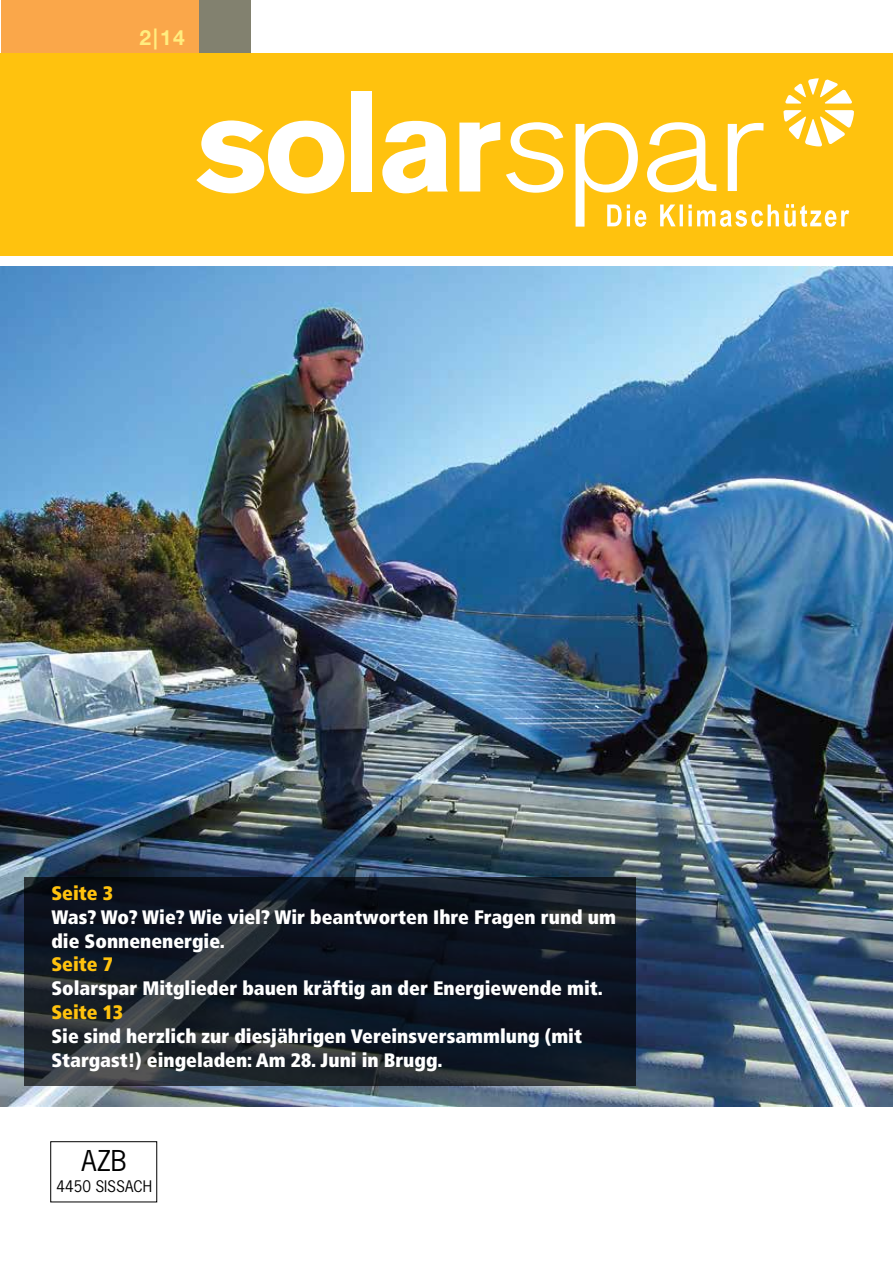
<style>
.page{position:relative;width:893px;height:1263px;background:#fff}
.page>*{position:absolute;margin:0;border:0;box-sizing:border-box;transform-origin:0 0}
.t1{font:27px "News Gothic Std";color:#000}
.t2{font:700 21px "Helvetica Neue CE";color:#ffed7f}
.t3{font:900 condensed 19.5px/24px "Frutiger";color:#fff}
.t4{font:900 condensed 19.5px "Frutiger";color:#ffc20e}
.t5{font:15px "News Gothic Std";color:#000}
</style>
<div class="page">
<img style="left:1px;top:267px;width:892px;height:839px">
<svg style="left:24px;top:877px;width:612px;height:209px;background:#151c27"></svg>
<div style="left:1px;top:0;width:198px;height:54px;background:#faa74a"></div>
<div style="left:200px;top:0;width:51px;height:54px;background:#82816f"></div>
<div style="left:1px;top:54px;width:892px;height:202px;background:#ffc20e"></div>
<svg style="left:196px;top:120px;width:148px;height:74px"></svg>
<div style="left:351px;top:91px;width:21px;height:101px;background:#fff"></div>
<svg style="left:382px;top:121px;width:66px;height:72px"></svg>
<svg style="left:459px;top:122px;width:41px;height:70px"></svg>
<svg style="left:506px;top:122px;width:57px;height:71px"></svg>
<svg style="left:576px;top:78px;width:278px;height:149px"></svg>
<div style="left:50px;top:1141px;width:107px;height:61px;border:1px solid #000"></div>
<p class="t2" style="left:140px;top:25px;width:47px">2|14</p>
<p class="t4" style="left:51px;top:881px;width:63px">Seite 3</p>
<p class="t3" style="left:51px;top:905px;width:566px">Was? Wo? Wie? Wie viel? Wir beantworten Ihre Fragen rund um die Sonnenenergie.</p>
<p class="t4" style="left:51px;top:953px;width:63px">Seite 7</p>
<p class="t3" style="left:51px;top:976px;width:553px">Solarspar Mitglieder bauen kräftig an der Energiewende mit.</p>
<p class="t4" style="left:51px;top:1000px;width:73px">Seite 13</p>
<p class="t3" style="left:51px;top:1024px;width:532px">Sie sind herzlich zur diesjährigen Vereinsversammlung (mit<br>Stargast!) eingeladen: Am 28. Juni in Brugg.</p>
<h1 class="t1" style="left:82px;top:1143px;width:47px">AZB</h1>
<p class="t5" style="left:56px;top:1176px;width:97px">4450 SISSACH</p>
</div>
